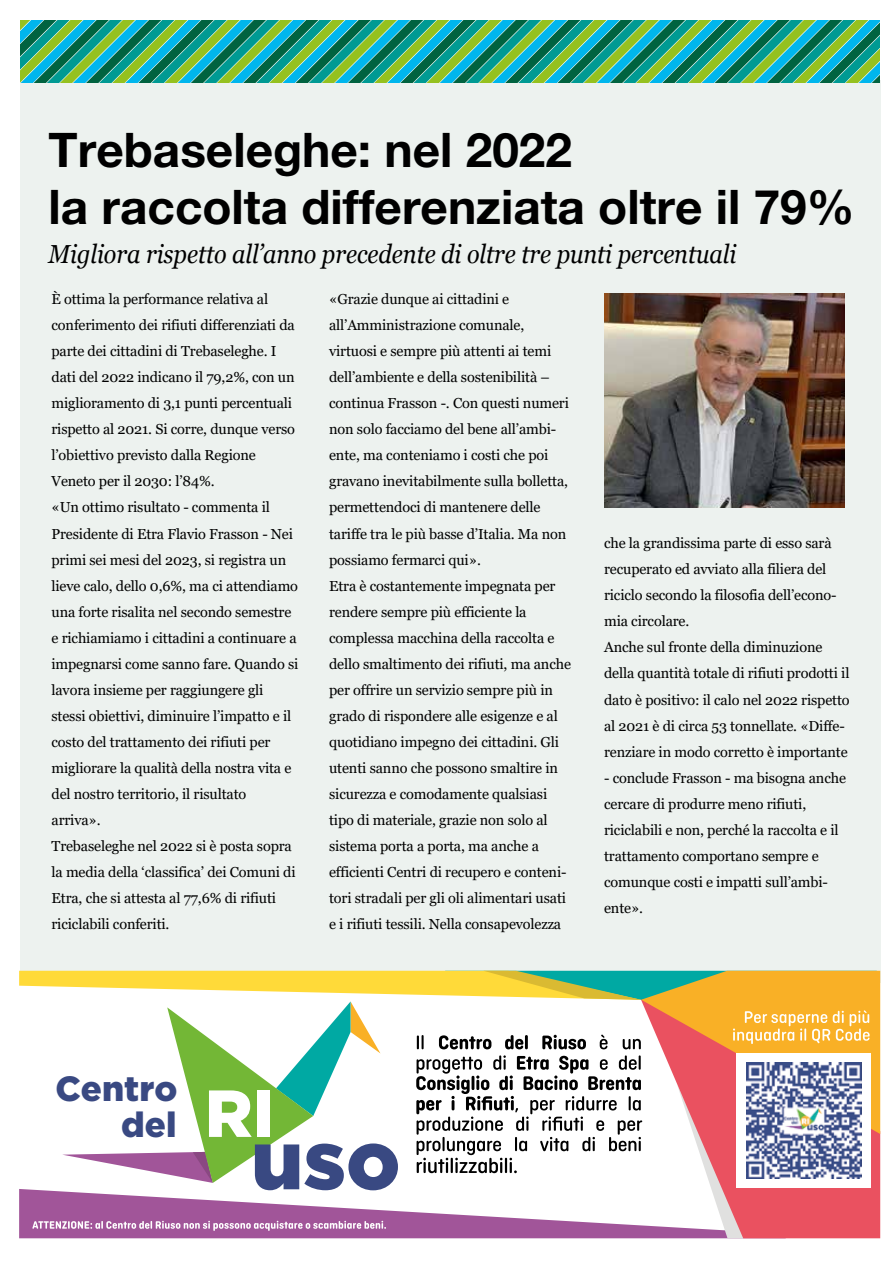
<style>
.page{position:relative;width:893px;height:1263px;background:#fff}
.page>*{position:absolute;margin:0;border:0;box-sizing:border-box;transform-origin:0 0}
.t1{font:900 82.8px "Gotham";color:#394982}
.t2{font:900 66.45px "Gotham";color:#fff}
.t3{font:700 47.7px/57.3px "Helvetica Neue";color:#000}
.t4{font:900 34.95px/35.5px "Gotham";color:#394982;text-align:right}
.t5{font:italic 26.1px "Georgia";letter-spacing:-.005em;color:#000;scale:.9 1}
.t6{font:14.4px/26.1px "Georgia";letter-spacing:-.01em;color:#000}
</style>
<div class="page">
<div style="left:20px;top:80px;width:860px;height:902px;background:#edf2ef"></div>
<svg style="left:20px;top:20px;width:859px;height:62px;background:#41a989"></svg>
<img style="left:604px;top:293px;width:240px;height:214px">
<svg style="left:19px;top:971px;width:862px;height:268px"></svg>
<h3 class="t3" style="left:49px;top:120px;width:807px">Trebaseleghe: nel 2022<br>la raccolta differenziata oltre il 79%</h3>
<h3 class="t5" style="left:49px;top:237px;width:766px">Migliora rispetto all’anno precedente di oltre tre punti percentuali</h3>
<p class="t6" style="left:52px;top:286px;width:248px">È ottima la performance relativa al conferimento dei rifiuti differenziati da parte dei cittadini di Trebaseleghe. I dati del 2022 indicano il 79,2%, con un miglioramento di 3,1 punti percentuali rispetto al 2021. Si corre, dunque verso l’obiettivo previsto dalla Regione Veneto per il 2030: l’84%.<br>«Un ottimo risultato - commenta il Presidente di Etra Flavio Frasson - Nei primi sei mesi del 2023, si registra un lieve calo, dello 0,6%, ma ci attendiamo una forte risalita nel secondo semestre e richiamiamo i cittadini a continuare a impegnarsi come sanno fare. Quando si lavora insieme per raggiungere gli stessi obiettivi, diminuire l’impatto e il costo del trattamento dei rifiuti per migliorare la qualità della nostra vita e del nostro territorio, il risultato arriva».<br>Trebaseleghe nel 2022 si è posta sopra la media della ‘classifica’ dei Comuni di Etra, che si attesta al 77,6% di rifiuti riciclabili conferiti.</p>
<p class="t6" style="left:329px;top:286px;width:243px">«Grazie dunque ai cittadini e all’Amministrazione comunale, virtuosi e sempre più attenti ai temi dell’ambiente e della sostenibilità – continua Frasson -. Con questi numeri non solo facciamo del bene all’ambi&shy;ente, ma conteniamo i costi che poi gravano inevitabilmente sulla bolletta, permettendoci di mantenere delle tariffe tra le più basse d’Italia. Ma non possiamo fermarci qui».<br>Etra è costantemente impegnata per rendere sempre più efficiente la complessa macchina della raccolta e dello smaltimento dei rifiuti, ma anche per offrire un servizio sempre più in grado di rispondere alle esigenze e al quotidiano impegno dei cittadini. Gli utenti sanno che possono smaltire in sicurezza e comodamente qualsiasi tipo di materiale, grazie non solo al sistema porta a porta, ma anche a efficienti Centri di recupero e conteni&shy;tori stradali per gli oli alimentari usati e i rifiuti tessili. Nella consapevolezza</p>
<p class="t6" style="left:604px;top:531px;width:247px">che la grandissima parte di esso sarà recuperato ed avviato alla filiera del riciclo secondo la filosofia dell’econo&shy;mia circolare.<br>Anche sul fronte della diminuzione della quantità totale di rifiuti prodotti il dato è positivo: il calo nel 2022 rispetto al 2021 è di circa 53 tonnellate. «Diffe&shy;renziare in modo corretto è importante</p>
<p class="t6" style="left:604px;top:765px;width:243px">- conclude Frasson - ma bisogna anche cercare di produrre meno rifiuti, riciclabili e non, perché la raccolta e il trattamento comportano sempre e comunque costi e impatti sull’ambi&shy;ente».</p>
<h3 class="t4" style="left:55px;top:1070px;width:123px">Centro del</h3>
<h2 class="t2" style="left:205px;top:1075px;width:71px">RI</h2>
<h1 class="t1" style="left:251px;top:1112px;width:151px">uso</h1>
</div>
